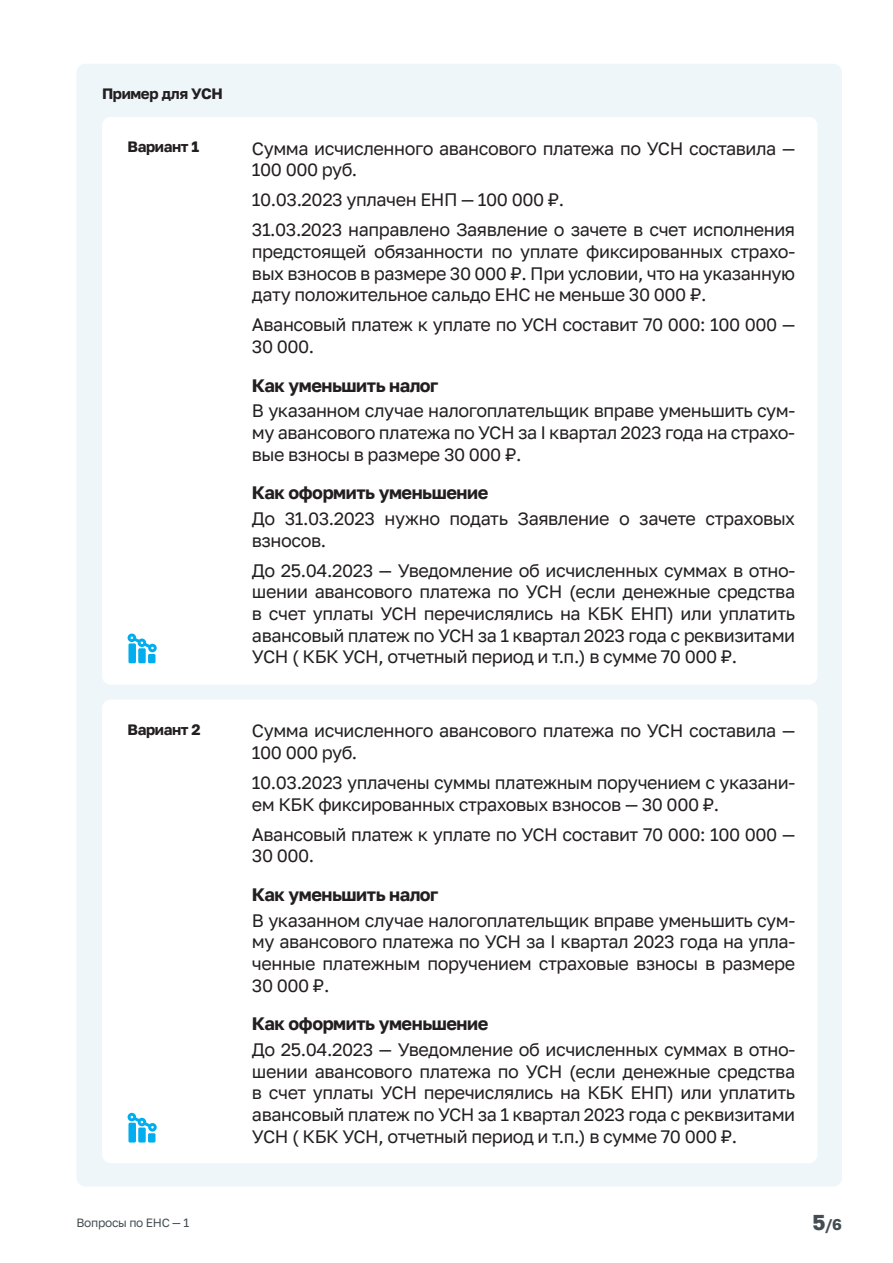
<style>
.page{position:relative;width:893px;height:1263px;background:#fff}
.page>*{position:absolute;margin:0;border:0;box-sizing:border-box;transform-origin:0 0}
.t1{font:18px/21.6px "Golos Text";letter-spacing:-.025em;color:#231f20}
.t2{font:700 18px "Golos Text";letter-spacing:-.025em;color:#231f20}
.t3{font:700 15.45px "Golos Text";color:#454d52}
.t4{font:700 15px "Golos Text";letter-spacing:-.025em;color:#231f20}
.t5{font:12px "Golos Text";letter-spacing:-.025em;color:#454d52}
.s1{font-size:21.45px}
</style>
<div class="page">
<div style="left:77px;top:64px;width:765px;height:1122px;background:#eff6f9;border-radius:9px"></div>
<div style="left:102px;top:117px;width:715px;height:568px;background:#fff;border-radius:9px"></div>
<div style="left:102px;top:700px;width:715px;height:463px;background:#fff;border-radius:9px"></div>
<div style="left:128px;top:643px;width:8px;height:20px;background:#00aeef;border-radius:2px"></div>
<div style="left:148px;top:654px;width:7px;height:9px;background:#00aeef;border-radius:2px"></div>
<div style="left:138px;top:648px;width:8px;height:15px;background:#00aeef;border-radius:2px"></div>
<svg style="left:128px;top:633px;width:29px;height:19px"></svg>
<div style="left:128px;top:1123px;width:8px;height:19px;background:#00aeef;border-radius:2px"></div>
<div style="left:148px;top:1133px;width:7px;height:9px;background:#00aeef;border-radius:2px"></div>
<div style="left:138px;top:1127px;width:8px;height:15px;background:#00aeef;border-radius:2px"></div>
<svg style="left:128px;top:1113px;width:29px;height:18px"></svg>
<p class="t4" style="left:102px;top:85px;width:122px">Пример для УСН</p>
<p class="t4" style="left:128px;top:138px;width:73px">Вариант 1</p>
<p class="t4" style="left:128px;top:721px;width:75px">Вариант 2</p>
<p class="t1" style="left:252px;top:137px;width:545px">Сумма исчисленного авансового платежа по УСН составила —<br>100 000 руб.</p>
<p class="t1" style="left:252px;top:185px;width:545px;line-height:30.2px">10.03.2023 уплачен ЕНП — 100 000 ₽.<br>31.03.2023 направлено Заявление о зачете в счет исполнения</p>
<p class="t1" style="left:252px;top:241px;width:545px;text-align:justify">предстоящей обязанности по уплате фиксированных страхо&shy;вых взносов в размере 30 000 ₽. При условии, что на указанную дату положительное сальдо ЕНС не меньше 30 000 ₽.</p>
<p class="t1" style="left:252px;top:314px;width:545px">Авансовый платеж к уплате по УСН составит 70 000: 100 000 —<br>30 000.</p>
<p class="t2" style="left:252px;top:374px;width:188px">Как уменьшить налог</p>
<p class="t1" style="left:252px;top:400px;width:545px;text-align:justify">В указанном случае налогоплательщик вправе уменьшить сум&shy;му авансового платежа по УСН за I квартал 2023 года на страхо&shy;вые взносы в размере 30 000 ₽.</p>
<p class="t2" style="left:252px;top:482px;width:238px">Как оформить уменьшение</p>
<p class="t1" style="left:252px;top:508px;width:545px">До 31.03.2023 нужно подать Заявление о зачете страховых взносов.</p>
<p class="t1" style="left:252px;top:559px;width:545px;text-align:justify">До 25.04.2023 — Уведомление об исчисленных суммах в отно&shy;шении авансового платежа по УСН (если денежные средства в счет уплаты УСН перечислялись на КБК ЕНП) или уплатить авансовый платеж по УСН за 1 квартал 2023 года с реквизитами УСН ( КБК УСН, отчетный период и т.п.) в сумме 70 000 ₽.</p>
<p class="t1" style="left:252px;top:720px;width:545px">Сумма исчисленного авансового платежа по УСН составила —<br>100 000 руб.</p>
<p class="t1" style="left:252px;top:772px;width:545px">10.03.2023 уплачены суммы платежным поручением с указани&shy;ем КБК фиксированных страховых взносов — 30 000 ₽.</p>
<p class="t1" style="left:252px;top:823px;width:545px">Авансовый платеж к уплате по УСН составит 70 000: 100 000 —<br>30 000.</p>
<p class="t2" style="left:252px;top:884px;width:188px">Как уменьшить налог</p>
<p class="t1" style="left:252px;top:909px;width:545px;text-align:justify">В указанном случае налогоплательщик вправе уменьшить сум&shy;му авансового платежа по УСН за I квартал 2023 года на упла&shy;ченные платежным поручением страховые взносы в размере 30 000 ₽.</p>
<p class="t2" style="left:252px;top:1013px;width:238px">Как оформить уменьшение</p>
<p class="t1" style="left:252px;top:1039px;width:545px;text-align:justify">До 25.04.2023 — Уведомление об исчисленных суммах в отно&shy;шении авансового платежа по УСН (если денежные средства в счет уплаты УСН перечислялись на КБК ЕНП) или уплатить авансовый платеж по УСН за 1 квартал 2023 года с реквизитами УСН ( КБК УСН, отчетный период и т.п.) в сумме 70 000 ₽.</p>
<p class="t5" style="left:77px;top:1215px;width:114px">Вопросы по ЕНС — 1</p>
<p class="t3" style="left:812px;top:1215px;width:31px"><span class="s1">5</span>/6</p>
</div>
